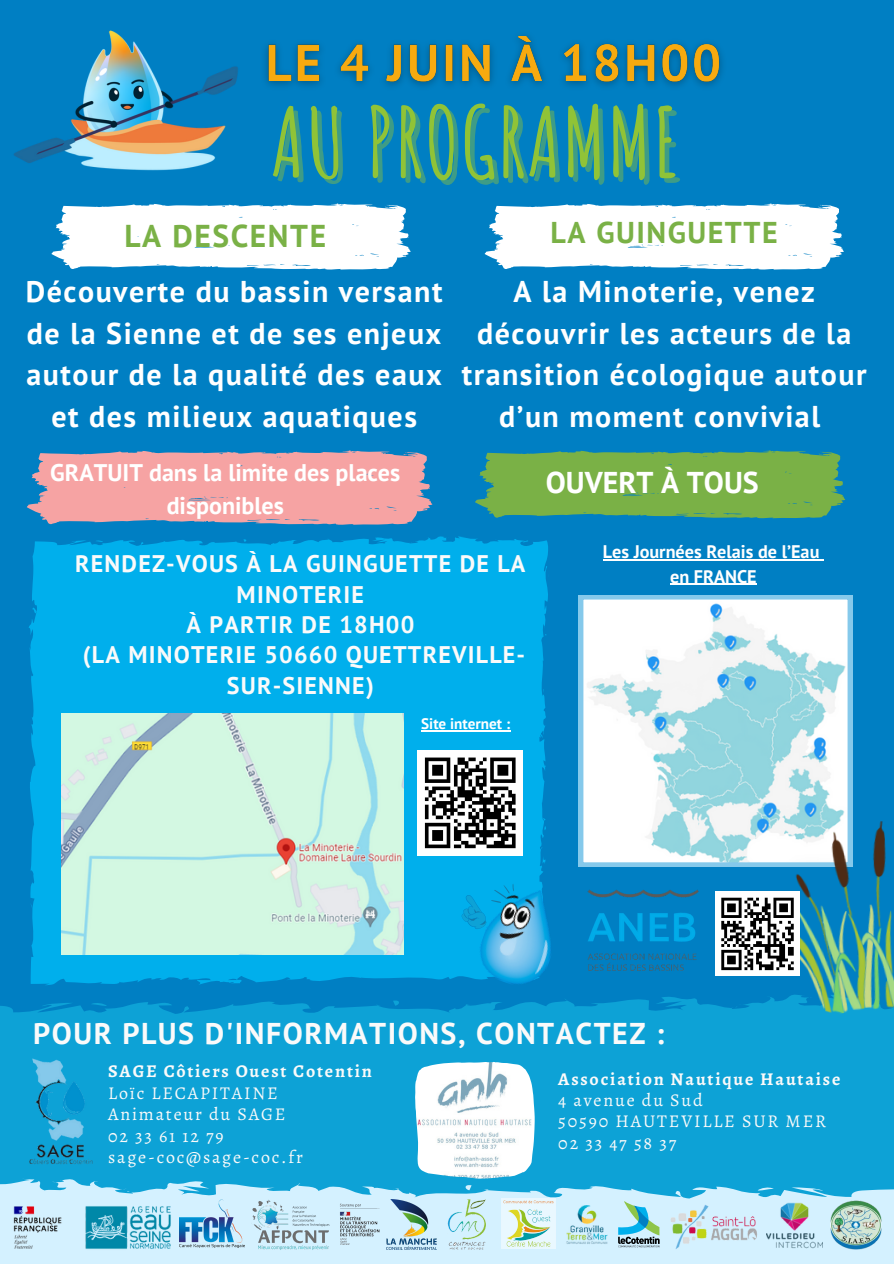
<style>
.page{position:relative;width:894px;height:1264px;background:#fff}
.page>*{position:absolute;margin:0;border:0;box-sizing:border-box;transform-origin:0 0}
.t1{font:700 95.4px "Amatic SC";letter-spacing:.02em;color:#90c337}
.t2{font:700 31.5px "PT Sans";letter-spacing:.05em;color:#7ab146}
.t3{font:700 30px/41.7px "PT Sans";letter-spacing:.05em;color:#fff;text-align:center}
.t4{font:700 30px "PT Sans";letter-spacing:.05em;color:#fafafa}
.t5{font:700 30px "PT Sans";letter-spacing:.05em;color:#7ab146}
.t6{font:700 30px "PT Sans";color:#fff}
.t7{font:700 24px/30.3px "PT Sans";letter-spacing:.05em;color:#fafafa;text-align:center}
.t8{font:700 24px/32.7px "PT Sans";color:#fff;text-align:center}
.t9{font:700 18.15px/24.8px "PT Sans";color:#fff;text-align:center}
.t10{font:18px/21.3px "Alegreya";letter-spacing:.1em;color:#fafafa}
.t11{font:700 18px "Alegreya";letter-spacing:.1em;color:#fafafa}
.t12{font:700 15.15px "PT Sans";color:#fff}
</style>
<div class="page">
<div style="left:0;top:0;width:893px;height:1263px;background:#007fc3"></div>
<div style="left:0;top:997px;width:893px;height:181px;background:#0da2d6"></div>
<svg style="left:393px;top:999px;width:8px;height:6px"></svg>
<svg style="left:91px;top:1001px;width:16px;height:5px"></svg>
<img style="left:21px;top:1054px;width:81px;height:114px">
<div style="left:29px;top:536px;width:519px;height:449px;background:#00afec"></div>
<svg style="left:274px;top:541px;width:8px;height:3px"></svg>
<svg style="left:542px;top:688px;width:2px;height:8px"></svg>
<svg style="left:542px;top:853px;width:5px;height:13px"></svg>
<svg style="left:542px;top:817px;width:4px;height:16px"></svg>
<svg style="left:243px;top:538px;width:4px;height:4px"></svg>
<svg style="left:95px;top:540px;width:8px;height:2px"></svg>
<svg style="left:51px;top:203px;width:359px;height:67px;background:#dfeef7"></svg>
<svg style="left:27px;top:450px;width:405px;height:75px;background:#d89ea6"></svg>
<svg style="left:475px;top:450px;width:370px;height:69px;background:#6aaa55"></svg>
<img style="left:471px;top:877px;width:80px;height:108px">
<svg style="left:453px;top:877px;width:64px;height:57px;background:#13a7dc"></svg>
<svg style="left:484px;top:203px;width:359px;height:67px;background:#dfeef7"></svg>
<hr style="left:421px;top:730px;width:89px;height:1px;background:#fff">
<div style="left:417px;top:750px;width:105px;height:105px;background:#fff"></div>
<svg style="left:425px;top:757px;width:90px;height:91px"></svg>
<svg style="left:464px;top:844px;width:11px;height:4px"></svg>
<svg style="left:486px;top:844px;width:29px;height:4px"></svg>
<img style="left:415px;top:1061px;width:119px;height:117px">
<svg style="left:0;top:1178px;width:893px;height:85px;background:#97d8f2"></svg>
<svg style="left:463px;top:1183px;width:8px;height:7px"></svg>
<svg style="left:757px;top:1186px;width:16px;height:4px"></svg>
<img style="left:10px;top:1202px;width:165px;height:49px">
<img style="left:386px;top:1199px;width:50px;height:50px">
<img style="left:447px;top:1199px;width:38px;height:50px">
<img style="left:562px;top:1199px;width:49px;height:50px">
<svg style="left:618px;top:1201px;width:41px;height:46px;background:#8dc4cb"></svg>
<img style="left:666px;top:1200px;width:93px;height:49px">
<img style="left:766px;top:1202px;width:56px;height:47px">
<img style="left:829px;top:1200px;width:52px;height:49px">
<img style="left:501px;top:1198px;width:54px;height:50px">
<svg style="left:578px;top:595px;width:273px;height:271px;background:#cfeaf0"></svg>
<img style="left:776px;top:821px;width:117px;height:196px">
<img style="left:587px;top:889px;width:112px;height:82px">
<div style="left:715px;top:891px;width:84px;height:84px;background:#fff"></div>
<svg style="left:721px;top:897px;width:72px;height:73px"></svg>
<img style="left:14px;top:30px;width:224px;height:141px">
<img style="left:179px;top:1198px;width:65px;height:49px">
<img style="left:247px;top:1191px;width:133px;height:65px">
<img style="left:61px;top:713px;width:342px;height:241px">
<img style="left:265px;top:35px;width:458px;height:52px">
<hr style="left:602px;top:559px;width:217px;height:1px;background:#fff">
<hr style="left:670px;top:584px;width:86px;height:1px;background:#fff">
<h1 class="t1" style="left:271px;top:81px;width:410px">AU PROGRAMME</h1>
<p class="t2" style="left:124px;top:215px;width:203px">LA DESCENTE</p>
<p class="t5" style="left:550px;top:213px;width:228px">LA GUINGUETTE</p>
<p class="t3" style="left:26px;top:270px;width:418px">Découverte du bassin versant de la Sienne et de ses enjeux autour de la qualité des eaux et des milieux aquatiques</p>
<p class="t3" style="left:461px;top:270px;width:406px">A la Minoterie, venez découvrir les acteurs de la transition écologique autour d’un moment convivial</p>
<p class="t8" style="left:50px;top:456px;width:351px">GRATUIT dans la limite des places disponibles</p>
<p class="t6" style="left:545px;top:463px;width:214px">OUVERT À TOUS</p>
<p class="t7" style="left:75px;top:548px;width:451px">RENDEZ-VOUS À LA GUINGUETTE DE LA<br>MINOTERIE<br>À PARTIR DE 18H00<br>(LA MINOTERIE 50660 QUETTREVILLE-<br>SUR-SIENNE)</p>
<p class="t12" style="left:421px;top:714px;width:90px">Site internet :</p>
<p class="t9" style="left:602px;top:539px;width:218px">Les Journées Relais de l’Eau en FRANCE</p>
<p class="t4" style="left:33px;top:1013px;width:632px">POUR PLUS D'INFORMATIONS, CONTACTEZ :</p>
<p class="t11" style="left:108px;top:1059px;width:265px">SAGE Côtiers Ouest Cotentin</p>
<p class="t10" style="left:108px;top:1082px;width:196px">Loïc LECAPITAINE<br>Animateur du SAGE<br>02 33 61 12 79 sage-coc@sage-coc.fr</p>
<p class="t11" style="left:558px;top:1066px;width:283px">Association Nautique Hautaise</p>
<p class="t10" style="left:558px;top:1089px;width:269px">4 avenue du Sud<br>50590 HAUTEVILLE SUR MER<br>02 33 47 58 37</p>
</div>
